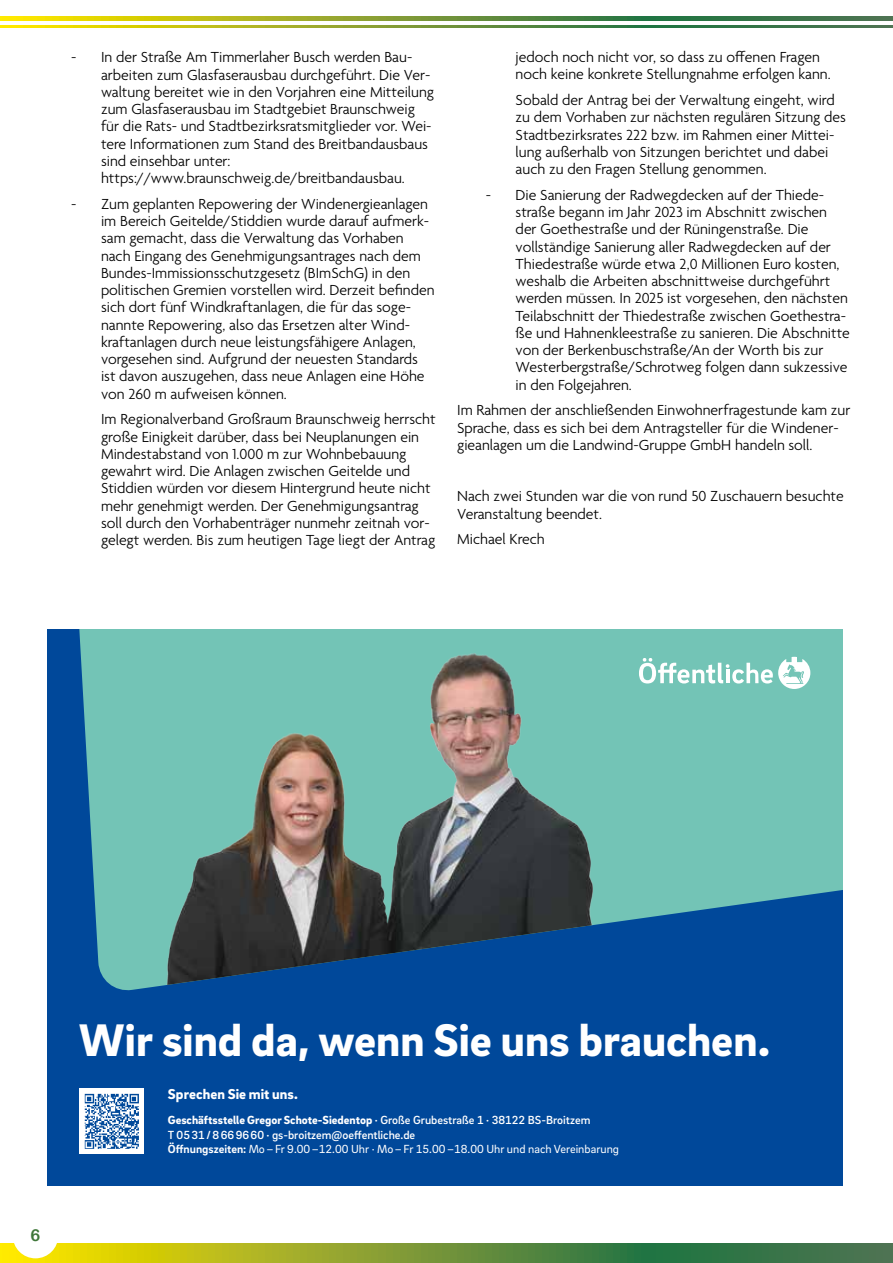
<style>
.page{position:relative;width:893px;height:1263px;background:#fff}
.page>*{position:absolute;margin:0;border:0;box-sizing:border-box;transform-origin:0 0}
.t1{font:900 46.8px "Brix Sans";color:#fff}
.t2{font:16.5px "Arial Rounded MT Bold";color:#3e7638}
.t3{font:300 15.75px/17.2px "Agenda";color:#000}
.t4{font:900 14.7px "Brix Sans";letter-spacing:.005em;color:#fff}
.t5{font:500 12px/14.1px "Brix Sans";color:#fff}
.s1{font-weight:900}
.s2{font-weight:700}
.s3{font-weight:400}
</style>
<div class="page">
<svg style="left:0;top:1243px;width:893px;height:20px;background:#7a9a30"></svg>
<svg style="left:0;top:17px;width:893px;height:4px;background:#7d9c2f"></svg>
<svg style="left:0;top:26px;width:893px;height:2px;background:#7d9c2f"></svg>
<div style="left:13px;top:1213px;width:45px;height:45px;background:#fff;border-radius:50%"></div>
<div style="left:47px;top:629px;width:796px;height:556px;background:#00489a"></div>
<svg style="left:79px;top:629px;width:764px;height:348px;fill:#73c4b6"></svg>
<img style="left:103px;top:640px;width:552px;height:351px">
<svg style="left:639px;top:657px;width:171px;height:32px;background:#a0d7cd"></svg>
<img style="left:79px;top:1088px;width:65px;height:65px">
<p class="t3" style="left:101px;top:50px;width:335px;text-indent:-30px">- In der Straße Am Timmerlaher Busch werden Bau&shy;arbeiten zum Glasfaserausbau durchgeführt. Die Ver&shy;waltung bereitet wie in den Vorjahren eine Mitteilung zum Glasfaserausbau im Stadtgebiet Braunschweig für die Rats- und Stadtbezirksratsmitglieder vor. Wei&shy;tere Informationen zum Stand des Breitbandausbaus sind einsehbar unter: https://www.braunschweig.de/breitbandausbau.</p>
<p class="t3" style="left:101px;top:196px;width:335px;text-indent:-30px">- Zum geplanten Repowering der Windenergieanlagen im Bereich Geitelde/Stiddien wurde darauf aufmerk&shy;sam gemacht, dass die Verwaltung das Vorhaben nach Eingang des Genehmigungsantrages nach dem Bundes-Immissionsschutzgesetz (BImSchG) in den politischen Gremien vorstellen wird. Derzeit befinden sich dort fünf Windkraftanlagen, die für das soge&shy;nannte Repowering, also das Ersetzen alter Wind&shy;kraftanlagen durch neue leistungsfähigere Anlagen, vorgesehen sind. Aufgrund der neuesten Standards ist davon auszugehen, dass neue Anlagen eine Höhe von 260 m aufweisen können.</p>
<p class="t3" style="left:101px;top:412px;width:336px">Im Regionalverband Großraum Braunschweig herrscht große Einigkeit darüber, dass bei Neuplanungen ein Mindestabstand von 1.000 m zur Wohnbebauung gewahrt wird. Die Anlagen zwischen Geitelde und Stiddien würden vor diesem Hintergrund heute nicht mehr genehmigt werden. Der Genehmigungsantrag soll durch den Vorhabenträger nunmehr zeitnah vor&shy;gelegt werden. Bis zum heutigen Tage liegt der Antrag</p>
<p class="t3" style="left:516px;top:50px;width:317px">jedoch noch nicht vor, so dass zu offenen Fragen noch keine konkrete Stellungnahme erfolgen kann.</p>
<p class="t3" style="left:516px;top:92px;width:332px">Sobald der Antrag bei der Verwaltung eingeht, wird zu dem Vorhaben zur nächsten regulären Sitzung des Stadtbezirksrates 222 bzw. im Rahmen einer Mittei&shy;lung außerhalb von Sitzungen berichtet und dabei auch zu den Fragen Stellung genommen.</p>
<p class="t3" style="left:516px;top:187px;width:336px;text-indent:-30px">- Die Sanierung der Radwegdecken auf der Thiede&shy;straße begann im Jahr 2023 im Abschnitt zwischen der Goethestraße und der Rüningenstraße. Die vollständige Sanierung aller Radwegdecken auf der Thiedestraße würde etwa 2,0 Millionen Euro kosten, weshalb die Arbeiten abschnittweise durchgeführt werden müssen. In 2025 ist vorgesehen, den nächsten Teilabschnitt der Thiedestraße zwischen Goethestra&shy;ße und Hahnenkleestraße zu sanieren. Die Abschnitte von der Berkenbuschstraße/An der Worth bis zur Westerbergstraße/Schrotweg folgen dann sukzessive in den Folgejahren.</p>
<p class="t3" style="left:457px;top:403px;width:395px">Im Rahmen der anschließenden Einwohnerfragestunde kam zur<br>Sprache, dass es sich bei dem Antragsteller für die Windener&shy;gieanlagen um die Landwind-Gruppe GmbH handeln soll.</p>
<p class="t3" style="left:457px;top:489px;width:388px">Nach zwei Stunden war die von rund 50 Zuschauern besuchte<br>Veranstaltung beendet.</p>
<p class="t3" style="left:457px;top:532px;width:89px">Michael Krech</p>
<p class="t2" style="left:31px;top:1226px;width:11px">6</p>
<h1 class="t1" style="left:79px;top:1009px;width:692px">Wir sind da, wenn Sie uns brauchen.</h1>
<p class="t4" style="left:168px;top:1084px;width:132px">Sprechen Sie mit uns.</p>
<p class="t5" style="left:168px;top:1113px;width:453px"><span class="s1">Geschäftsstelle Gregor Schote-Siedentop</span> · Große Grubestraße 1 · 38122 BS-Broitzem<br>T 0531/8669660 · gs-broitzem@oeffentliche.de<br><span class="s2">Öffnungszeiten:</span> <span class="s3">Mo–Fr 9.00–12.00 Uhr · Mo–Fr 15.00–18.00 Uhr und nach Vereinbarung</span></p>
</div>
